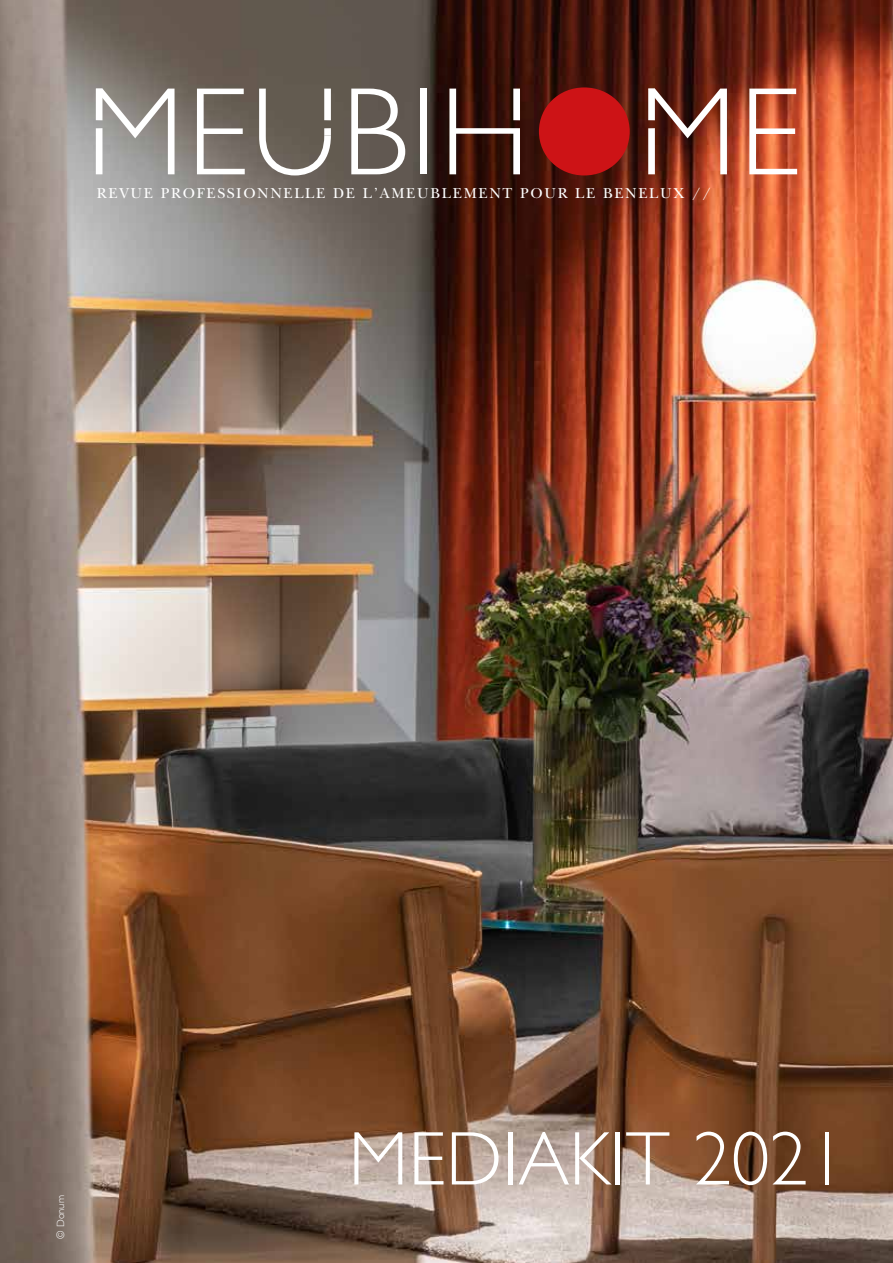
<style>
.page{position:relative;width:893px;height:1263px;background:#fff}
.page>*{position:absolute;margin:0;border:0;box-sizing:border-box;transform-origin:0 0}
.t1{font:300 76.5px "Gill Sans";color:#fff}
.t2{font:15px "New Baskerville Std";letter-spacing:.11em;color:#fff}
.t3{font:300 10.5px "Gill Sans";color:#fff}
</style>
<div class="page">
<img style="left:0;top:0;width:893px;height:1263px">
<svg style="left:96px;top:89px;width:79px;height:85px"></svg>
<svg style="left:197px;top:89px;width:48px;height:85px"></svg>
<svg style="left:259px;top:89px;width:72px;height:86px;background:#807971"></svg>
<svg style="left:351px;top:89px;width:54px;height:85px"></svg>
<div style="left:420px;top:89px;width:7px;height:85px;background:#fff"></div>
<svg style="left:449px;top:89px;width:71px;height:85px"></svg>
<div style="left:539px;top:87px;width:91px;height:88px;background:#cd1316;border-radius:50%"></div>
<svg style="left:749px;top:89px;width:48px;height:85px"></svg>
<div style="left:513px;top:89px;width:7px;height:31px;background:#fff"></div>
<div style="left:96px;top:128px;width:6px;height:46px;background:#fff"></div>
<div style="left:96px;top:89px;width:6px;height:31px;background:#fff"></div>
<svg style="left:648px;top:89px;width:79px;height:85px"></svg>
<div style="left:648px;top:128px;width:7px;height:46px;background:#fff"></div>
<div style="left:648px;top:89px;width:7px;height:31px;background:#fff"></div>
<div style="left:324px;top:128px;width:7px;height:8px;background:#fff"></div>
<div style="left:324px;top:89px;width:7px;height:31px;background:#fff"></div>
<p class="t2" style="left:97px;top:184px;width:616px">REVUE PROFESSIONNELLE DE L’AMEUBLEMENT POUR LE BENELUX //</p>
<p class="t3" style="left:55px;top:1239px;width:45px;rotate:-90deg">© Donum</p>
<h1 class="t1" style="left:349px;top:1116px;width:499px">MEDIAKIT 2021</h1>
</div>
